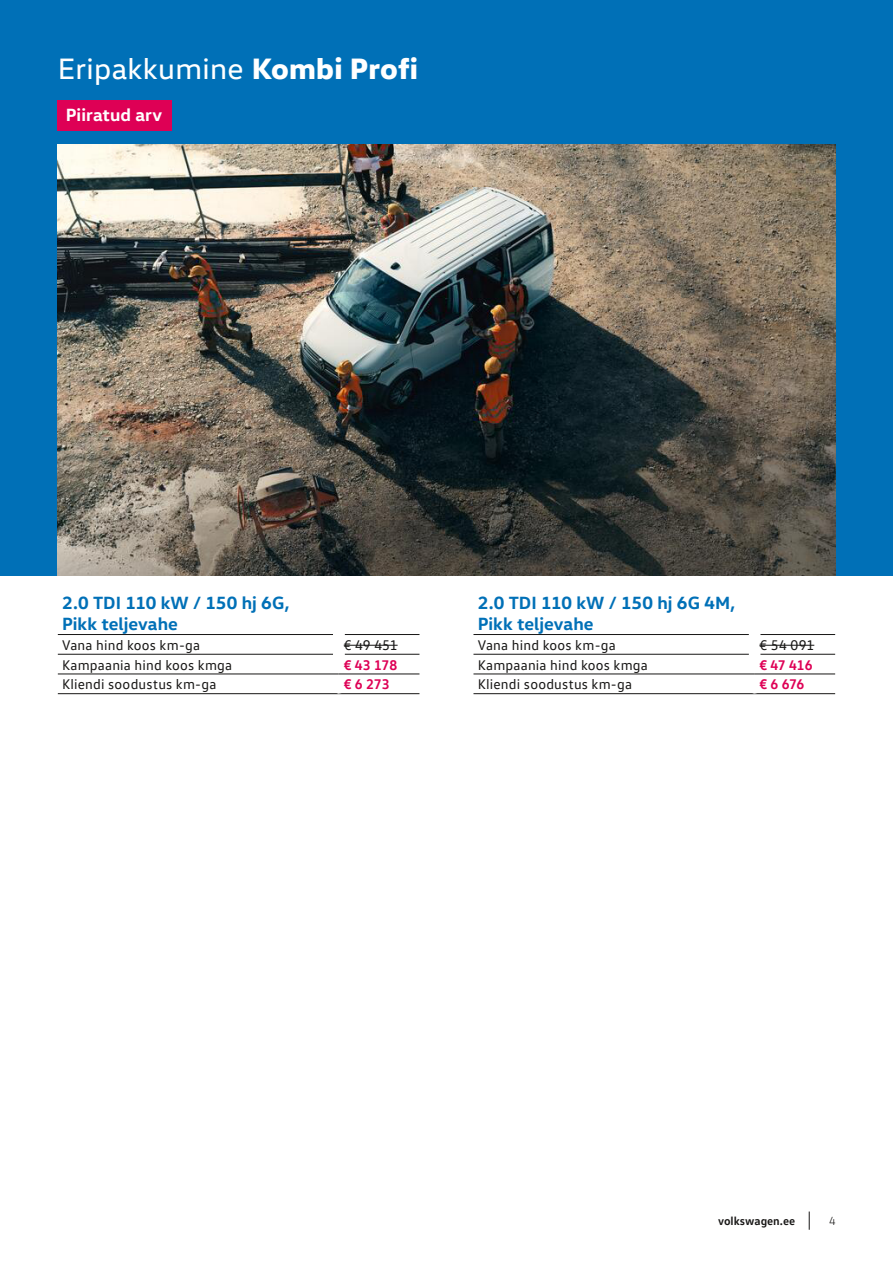
<style>
.page{position:relative;width:893px;height:1263px;background:#fff}
.page>*{position:absolute;margin:0;border:0;box-sizing:border-box;transform-origin:0 0}
.t1{font:30px "VW Head";letter-spacing:.01em;color:#fff}
.t2{font:700 18px/21.6px "VW Head";color:#0070b7}
.t3{font:700 18px "VW Head";letter-spacing:.005em;color:#fff}
.t4{font:14.25px "VW Text";letter-spacing:.01em;color:#181716}
.t5{font:700 14.25px "VW Text";letter-spacing:-.005em;color:#de0055}
.t6{font:700 12px "VW Text";color:#181716}
.t7{font:300 12px "VW Text";color:#181716}
.s1{font-weight:800}
</style>
<div class="page">
<svg style="left:809px;top:1211px;width:1px;height:19px"></svg>
<div style="left:0;top:0;width:893px;height:575px;background:#0070b7"></div>
<hr style="left:58px;top:654px;width:275px;height:1px;background:#181716">
<hr style="left:344px;top:654px;width:75px;height:1px;background:#181716">
<hr style="left:58px;top:693px;width:280px;height:1px;background:#181716">
<hr style="left:338px;top:693px;width:81px;height:1px;background:#181716">
<hr style="left:58px;top:634px;width:275px;height:1px;background:#181716">
<hr style="left:344px;top:634px;width:75px;height:1px;background:#181716">
<svg style="left:333px;top:644px;width:11px;height:30px"></svg>
<hr style="left:58px;top:674px;width:280px;height:1px;background:#181716">
<hr style="left:338px;top:674px;width:81px;height:1px;background:#181716">
<hr style="left:344px;top:645px;width:54px;height:1px;background:#181716">
<hr style="left:473px;top:654px;width:276px;height:1px;background:#181716">
<hr style="left:759px;top:654px;width:76px;height:1px;background:#181716">
<hr style="left:473px;top:693px;width:281px;height:1px;background:#181716">
<hr style="left:754px;top:693px;width:81px;height:1px;background:#181716">
<hr style="left:473px;top:634px;width:276px;height:1px;background:#181716">
<hr style="left:759px;top:634px;width:76px;height:1px;background:#181716">
<hr style="left:473px;top:674px;width:281px;height:1px;background:#181716">
<hr style="left:754px;top:674px;width:81px;height:1px;background:#181716">
<hr style="left:759px;top:645px;width:55px;height:1px;background:#181716">
<img style="left:58px;top:145px;width:777px;height:430px">
<div style="left:57px;top:100px;width:115px;height:31px;background:#de0055"></div>
<h1 class="t1" style="left:58px;top:51px;width:362px">Eripakkumine <span class="s1">Kombi Profi</span></h1>
<p class="t3" style="left:66px;top:103px;width:98px">Piiratud arv</p>
<p class="t2" style="left:62px;top:591px;width:229px">2.0 TDI 110 kW / 150 hj 6G,<br>Pikk teljevahe</p>
<p class="t4" style="left:62px;top:636px;width:140px">Vana hind koos km-ga</p>
<p class="t4" style="left:344px;top:636px;width:55px">€ 49 451</p>
<p class="t4" style="left:62px;top:656px;width:172px">Kampaania hind koos kmga</p>
<p class="t5" style="left:344px;top:655px;width:55px">€ 43 178</p>
<p class="t4" style="left:62px;top:676px;width:156px">Kliendi soodustus km-ga</p>
<p class="t5" style="left:344px;top:675px;width:47px">€ 6 273</p>
<p class="t2" style="left:478px;top:591px;width:259px">2.0 TDI 110 kW / 150 hj 6G 4M,<br>Pikk teljevahe</p>
<p class="t4" style="left:478px;top:636px;width:140px">Vana hind koos km-ga</p>
<p class="t4" style="left:759px;top:636px;width:56px">€ 54 091</p>
<p class="t4" style="left:478px;top:656px;width:172px">Kampaania hind koos kmga</p>
<p class="t5" style="left:759px;top:655px;width:55px">€ 47 416</p>
<p class="t4" style="left:478px;top:676px;width:156px">Kliendi soodustus km-ga</p>
<p class="t5" style="left:759px;top:675px;width:46px">€ 6 676</p>
<p class="t6" style="left:718px;top:1213px;width:79px">volkswagen.ee</p>
<p class="t7" style="left:829px;top:1213px;width:8px">4</p>
</div>
